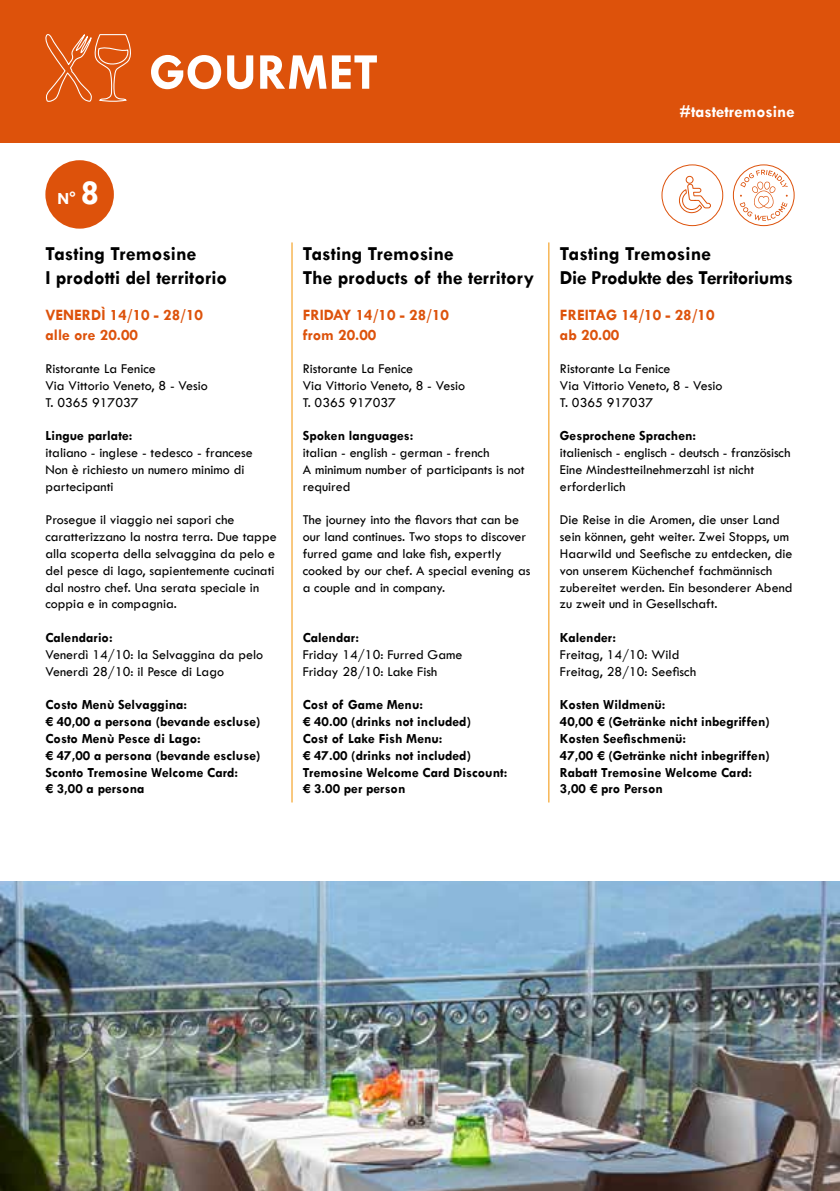
<style>
.page{position:relative;width:840px;height:1191px;background:#fff}
.page>*{position:absolute;margin:0;border:0;box-sizing:border-box;transform-origin:0 0}
.t1{font:700 52px "Tw Cen";color:#fff}
.t2{font:700 20px/24px "Tw Cen";color:#000}
.t3{font:700 20px/24px "Tw Cen";letter-spacing:-.02em;color:#000}
.t4{font:700 17.2px "Tw Cen";color:#fff}
.t5{font:700 16px/19.2px "Tw Cen";color:#dd520b}
.t6{font:14px/16.8px "Tw Cen";color:#000}
.t7{font:700 14px/16.8px "Tw Cen";color:#000}
.s1{font-size:35.6px}
</style>
<div class="page">
<div style="left:0;top:0;width:839px;height:142px;background:#dd520b"></div>
<svg style="left:45px;top:34px;width:86px;height:68px"></svg>
<div style="left:45px;top:160px;width:69px;height:69px;background:#dd520b;border-radius:50%"></div>
<svg style="left:739px;top:170px;width:48px;height:51px"></svg>
<div style="left:732px;top:164px;width:62px;height:62px;border:1px solid #dd520b;border-radius:50%"></div>
<svg style="left:678px;top:177px;width:33px;height:37px"></svg>
<div style="left:685px;top:176px;width:8px;height:8px;border:1px solid #dd520b;border-radius:50%"></div>
<div style="left:661px;top:164px;width:61px;height:62px;border:1px solid #dd520b;border-radius:50%"></div>
<hr style="left:291px;top:242px;width:1px;height:560px;background:#f39200">
<hr style="left:548px;top:242px;width:1px;height:560px;background:#f39200">
<img style="left:0;top:882px;width:839px;height:309px">
<p class="t4" style="left:57px;top:188px;width:44px">N° <span class="s1">8</span></p>
<h1 class="t1" style="left:149px;top:41px;width:230px">GOURMET</h1>
<h2 class="t2" style="left:45px;top:241px;width:183px">Tasting Tremosine<br>I prodotti del territorio</h2>
<p class="t5" style="left:45px;top:305px;width:159px">VENERDÌ 14/10 - 28/10 alle ore 20.00</p>
<p class="t6" style="left:45px;top:360px;width:164px">Ristorante La Fenice<br>Via Vittorio Veneto, 8 - Vesio<br>T. 0365 917037</p>
<p class="t7" style="left:45px;top:427px;width:89px">Lingue parlate:</p>
<p class="t6" style="left:45px;top:444px;width:209px">italiano - inglese - tedesco - francese<br>Non è richiesto un numero minimo di partecipanti</p>
<p class="t6" style="left:45px;top:511px;width:233px">Prosegue il viaggio nei sapori che caratterizzano la nostra terra. Due tappe alla scoperta della selvaggina da pelo e del pesce di lago, sapientemente cucinati dal nostro chef. Una serata speciale in coppia e in compagnia.</p>
<p class="t7" style="left:45px;top:629px;width:69px">Calendario:</p>
<p class="t6" style="left:45px;top:646px;width:219px">Venerdì 14/10: la Selvaggina da pelo<br>Venerdì 28/10: il Pesce di Lago</p>
<p class="t7" style="left:45px;top:696px;width:216px">Costo Menù Selvaggina:<br>€ 40,00 a persona (bevande escluse)<br>Costo Menù Pesce di Lago:<br>€ 47,00 a persona (bevande escluse)<br>Sconto Tremosine Welcome Card:<br>€ 3,00 a persona</p>
<h2 class="t2" style="left:302px;top:241px;width:233px">Tasting Tremosine<br>The products of the territory</h2>
<p class="t5" style="left:302px;top:305px;width:148px">FRIDAY 14/10 - 28/10 from 20.00</p>
<p class="t6" style="left:302px;top:360px;width:164px">Ristorante La Fenice<br>Via Vittorio Veneto, 8 - Vesio<br>T. 0365 917037</p>
<p class="t7" style="left:302px;top:427px;width:112px">Spoken languages:</p>
<p class="t6" style="left:302px;top:444px;width:223px">italian - english - german - french<br>A minimum number of participants is not required</p>
<p class="t6" style="left:302px;top:511px;width:229px">The journey into the flavors that can be our land continues. Two stops to discover furred game and lake fish, expertly cooked by our chef. A special evening as a couple and in company.</p>
<p class="t7" style="left:302px;top:629px;width:58px">Calendar:</p>
<p class="t6" style="left:302px;top:646px;width:161px">Friday 14/10: Furred Game<br>Friday 28/10: Lake Fish</p>
<p class="t7" style="left:302px;top:696px;width:206px">Cost of Game Menu:<br>€ 40.00 (drinks not included)<br>Cost of Lake Fish Menu:<br>€ 47.00 (drinks not included)<br>Tremosine Welcome Card Discount: € 3.00 per person</p>
<p class="t4" style="left:679px;top:101px;width:116px">#tastetremosine</p>
<h2 class="t3" style="left:559px;top:241px;width:234px">Tasting Tremosine<br>Die Produkte des Territoriums</h2>
<p class="t5" style="left:559px;top:305px;width:156px">FREITAG 14/10 - 28/10 ab 20.00</p>
<p class="t6" style="left:559px;top:360px;width:164px">Ristorante La Fenice<br>Via Vittorio Veneto, 8 - Vesio<br>T. 0365 917037</p>
<p class="t7" style="left:559px;top:427px;width:138px">Gesprochene Sprachen:</p>
<p class="t6" style="left:559px;top:444px;width:232px">italienisch - englisch - deutsch - französisch<br>Eine Mindestteilnehmerzahl ist nicht erforderlich</p>
<p class="t6" style="left:559px;top:511px;width:234px">Die Reise in die Aromen, die unser Land sein können, geht weiter. Zwei Stopps, um Haarwild und Seefische zu entdecken, die von unserem Küchenchef fachmännisch zubereitet werden. Ein besonderer Abend zu zweit und in Gesellschaft.</p>
<p class="t7" style="left:559px;top:629px;width:57px">Kalender:</p>
<p class="t6" style="left:559px;top:646px;width:138px">Freitag, 14/10: Wild<br>Freitag, 28/10: Seefisch</p>
<p class="t7" style="left:559px;top:696px;width:211px">Kosten Wildmenü:<br>40,00 € (Getränke nicht inbegriffen)<br>Kosten Seefischmenü:<br>47,00 € (Getränke nicht inbegriffen)<br>Rabatt Tremosine Welcome Card:<br>3,00 € pro Person</p>
</div>
